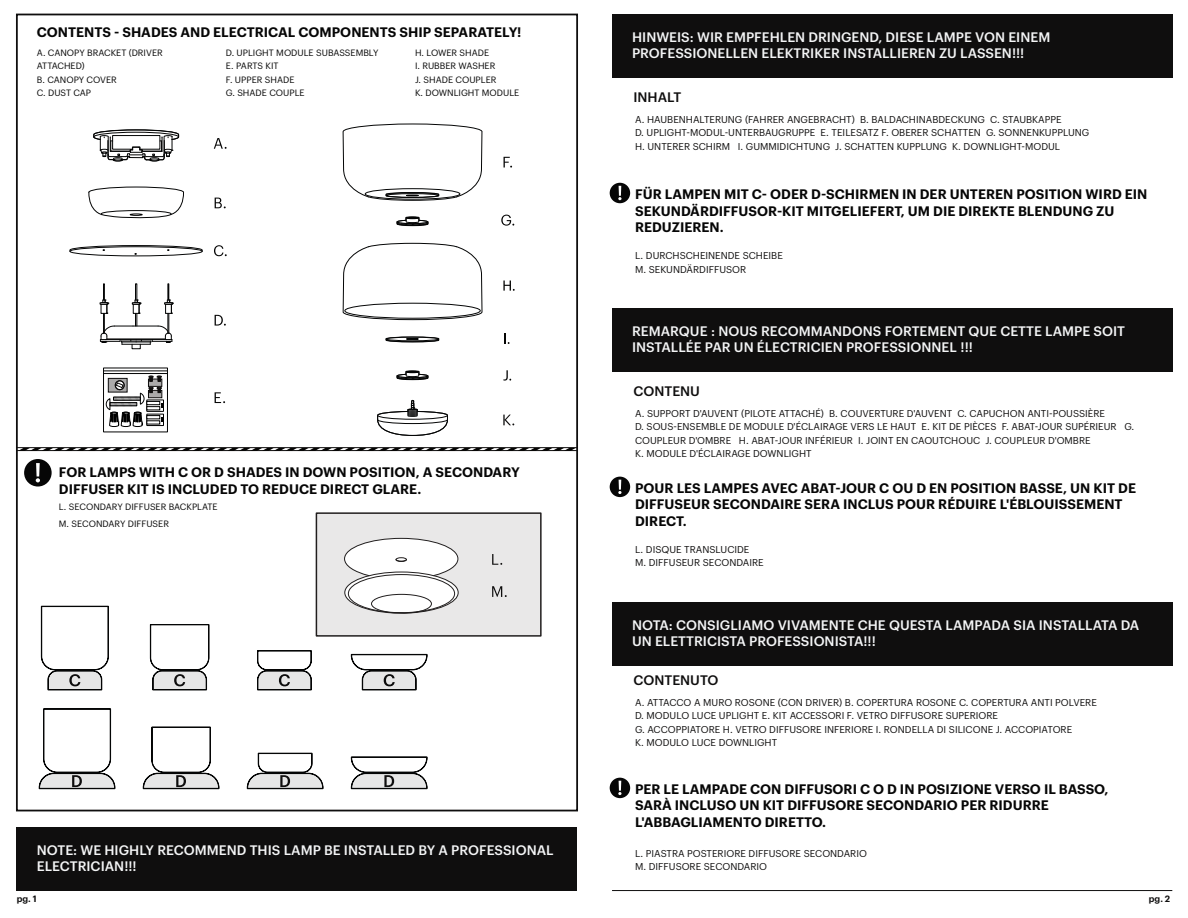
<style>
.page{position:relative;width:1188px;height:918px;background:#fff}
.page>*{position:absolute;margin:0;border:0;box-sizing:border-box;transform-origin:0 0}
.t1{font:600 13.5px/16.5px "Graphik";color:#060606}
.t2{font:500 13.5px/16.2px "Graphik";color:#f4f5f6}
.t3{font:500 13.5px "Graphik";color:#0f0e0e}
.t4{font:9.75px/13.5px "Graphik";color:#0f0e0e}
.t5{font:9px/13.5px "Graphik";color:#060606}
.t6{font:600 9px "Graphik";color:#0f0e0e}
</style>
<div class="page">
<div style="left:17px;top:827px;width:560px;height:64px;background:#0f0e0e"></div>
<hr style="left:17px;top:447px;width:560px;height:1px;background:#0f0e0e">
<hr style="left:17px;top:450px;width:560px;height:1px;background:#0f0e0e">
<svg style="left:149px;top:624px;width:61px;height:67px"></svg>
<svg style="left:40px;top:605px;width:69px;height:86px"></svg>
<svg style="left:257px;top:650px;width:55px;height:41px"></svg>
<svg style="left:350px;top:653px;width:78px;height:38px"></svg>
<svg style="left:38px;top:708px;width:78px;height:82px"></svg>
<svg style="left:142px;top:726px;width:78px;height:64px"></svg>
<svg style="left:246px;top:752px;width:78px;height:38px"></svg>
<svg style="left:350px;top:756px;width:78px;height:34px"></svg>
<svg style="left:316px;top:513px;width:225px;height:123px"></svg>
<svg style="left:18px;top:123px;width:558px;height:364px"></svg>
<hr style="left:612px;top:890px;width:560px;height:1px;background:#0f0e0e">
<div style="left:612px;top:14px;width:560px;height:64px;background:#0f0e0e"></div>
<div style="left:612px;top:308px;width:560px;height:64px;background:#0f0e0e"></div>
<div style="left:612px;top:602px;width:560px;height:63px;background:#0f0e0e"></div>
<svg style="left:610px;top:183px;width:20px;height:20px"></svg>
<svg style="left:610px;top:477px;width:20px;height:20px"></svg>
<svg style="left:610px;top:778px;width:20px;height:20px"></svg>
<h1 class="t1" style="left:37px;top:23px;width:486px">CONTENTS - SHADES AND ELECTRICAL COMPONENTS SHIP SEPARATELY!</h1>
<p class="t5" style="left:37px;top:45px;width:127px">A. CANOPY BRACKET (DRIVER<br>ATTACHED)<br>B. CANOPY COVER<br>C. DUST CAP</p>
<p class="t5" style="left:226px;top:45px;width:154px">D. UPLIGHT MODULE SUBASSEMBLY<br>E. PARTS KIT<br>F. UPPER SHADE<br>G. SHADE COUPLE</p>
<p class="t5" style="left:415px;top:45px;width:106px">H. LOWER SHADE<br>I. RUBBER WASHER<br>J. SHADE COUPLER<br>K. DOWNLIGHT MODULE</p>
<h1 class="t1" style="left:59px;top:463px;width:462px">FOR LAMPS WITH C OR D SHADES IN DOWN POSITION, A SECONDARY<br>DIFFUSER KIT IS INCLUDED TO REDUCE DIRECT GLARE.</h1>
<p class="t5" style="left:59px;top:498px;width:160px;line-height:16.5px">L. SECONDARY DIFFUSER BACKPLATE<br>M. SECONDARY DIFFUSER</p>
<h1 class="t2" style="left:37px;top:841px;width:518px">NOTE: WE HIGHLY RECOMMEND THIS LAMP BE INSTALLED BY A PROFESSIONAL<br>ELECTRICIAN!!!</h1>
<h1 class="t2" style="left:632px;top:28px;width:420px">HINWEIS: WIR EMPFEHLEN DRINGEND, DIESE LAMPE VON EINEM<br>PROFESSIONELLEN ELEKTRIKER INSTALLIEREN ZU LASSEN!!!</h1>
<h1 class="t3" style="left:633px;top:87px;width:50px">INHALT</h1>
<p class="t4" style="left:635px;top:112px;width:456px">A. HAUBENHALTERUNG (FAHRER ANGEBRACHT) B. BALDACHINABDECKUNG C. STAUBKAPPE<br>D. UPLIGHT-MODUL-UNTERBAUGRUPPE E. TEILESATZ F. OBERER SCHATTEN G. SONNENKUPPLUNG<br>H. UNTERER SCHIRM I. GUMMIDICHTUNG J. SCHATTEN KUPPLUNG K. DOWNLIGHT-MODUL</p>
<h1 class="t1" style="left:635px;top:185px;width:514px">FÜR LAMPEN MIT C- ODER D-SCHIRMEN IN DER UNTEREN POSITION WIRD EIN<br>SEKUNDÄRDIFFUSOR-KIT MITGELIEFERT, UM DIE DIREKTE BLENDUNG ZU<br>REDUZIEREN.</h1>
<p class="t4" style="left:635px;top:248px;width:149px">L. DURCHSCHEINENDE SCHEIBE<br>M. SEKUNDÄRDIFFUSOR</p>
<h1 class="t2" style="left:632px;top:322px;width:494px">REMARQUE : NOUS RECOMMANDONS FORTEMENT QUE CETTE LAMPE SOIT<br>INSTALLÉE PAR UN ÉLECTRICIEN PROFESSIONNEL !!!</h1>
<h1 class="t3" style="left:633px;top:381px;width:68px">CONTENU</h1>
<p class="t4" style="left:635px;top:406px;width:501px">A. SUPPORT D'AUVENT (PILOTE ATTACHÉ) B. COUVERTURE D'AUVENT C. CAPUCHON ANTI-POUSSIÈRE<br>D. SOUS-ENSEMBLE DE MODULE D'ÉCLAIRAGE VERS LE HAUT E. KIT DE PIÈCES F. ABAT-JOUR SUPÉRIEUR G.<br>COUPLEUR D'OMBRE H. ABAT-JOUR INFÉRIEUR I. JOINT EN CAOUTCHOUC J. COUPLEUR D'OMBRE<br>K. MODULE D'ÉCLAIRAGE DOWNLIGHT</p>
<h1 class="t1" style="left:635px;top:478px;width:502px">POUR LES LAMPES AVEC ABAT-JOUR C OU D EN POSITION BASSE, UN KIT DE<br>DIFFUSEUR SECONDAIRE SERA INCLUS POUR RÉDUIRE L'ÉBLOUISSEMENT<br>DIRECT.</h1>
<p class="t4" style="left:635px;top:542px;width:130px">L. DISQUE TRANSLUCIDE<br>M. DIFFUSEUR SECONDAIRE</p>
<h1 class="t2" style="left:632px;top:616px;width:509px">NOTA: CONSIGLIAMO VIVAMENTE CHE QUESTA LAMPADA SIA INSTALLATA DA<br>UN ELETTRICISTA PROFESSIONISTA!!!</h1>
<h1 class="t3" style="left:633px;top:670px;width:87px">CONTENUTO</h1>
<p class="t4" style="left:635px;top:695px;width:463px">A. ATTACCO A MURO ROSONE (CON DRIVER) B. COPERTURA ROSONE C. COPERTURA ANTI POLVERE D. MODULO LUCE UPLIGHT E. KIT ACCESSORI F. VETRO DIFFUSORE SUPERIORE<br>G. ACCOPPIATORE H. VETRO DIFFUSORE INFERIORE I. RONDELLA DI SILICONE J. ACCOPIATORE<br>K. MODULO LUCE DOWNLIGHT</p>
<h1 class="t1" style="left:635px;top:779px;width:475px">PER LE LAMPADE CON DIFFUSORI C O D IN POSIZIONE VERSO IL BASSO,<br>SARÀ INCLUSO UN KIT DIFFUSORE SECONDARIO PER RIDURRE<br>L'ABBAGLIAMENTO DIRETTO.</h1>
<p class="t4" style="left:635px;top:845px;width:233px">L. PIASTRA POSTERIORE DIFFUSORE SECONDARIO<br>M. DIFFUSORE SECONDARIO</p>
<p class="t6" style="left:17px;top:892px;width:21px">pg. 1</p>
<p class="t6" style="left:1149px;top:892px;width:23px">pg. 2</p>
</div>
